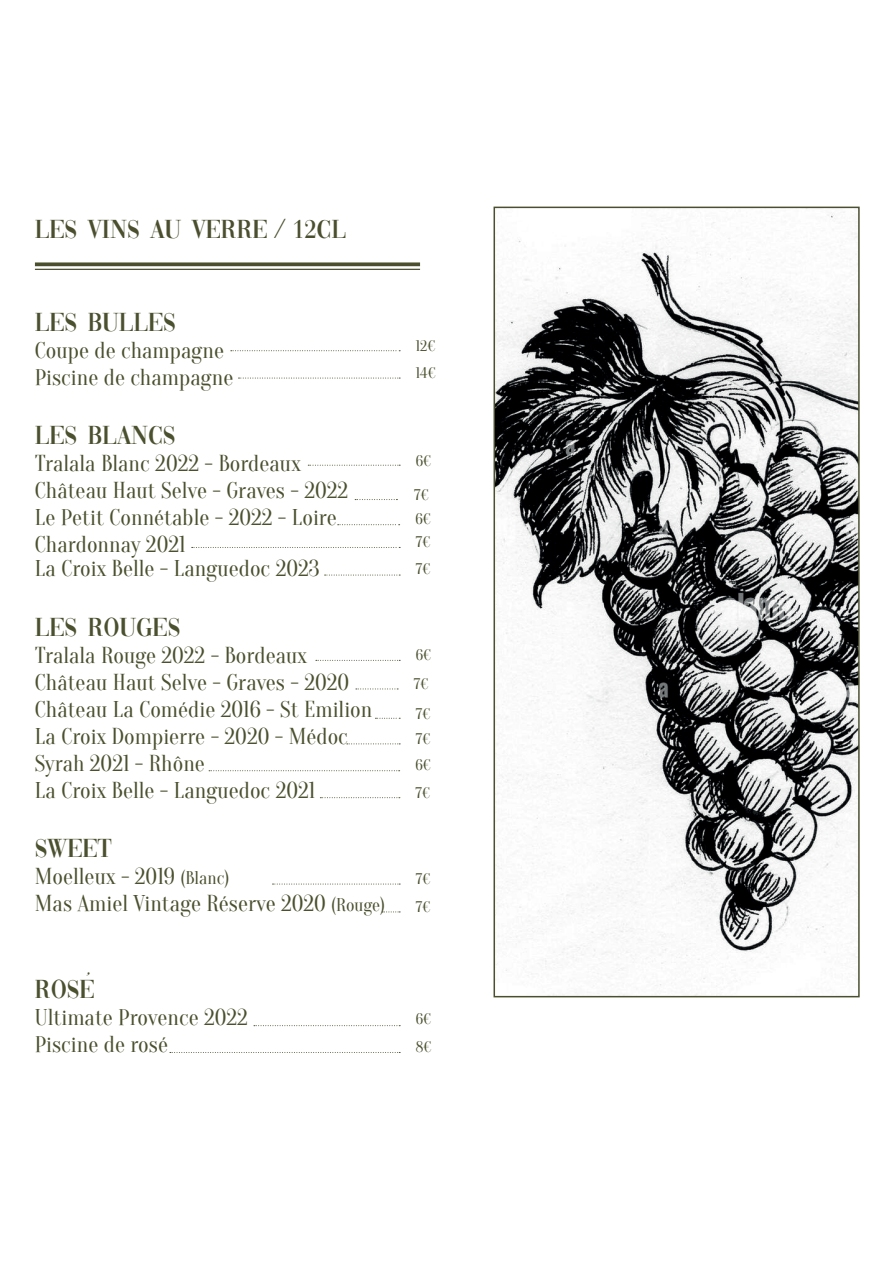
<style>
.page{position:relative;width:893px;height:1263px;background:#fff}
.page>*{position:absolute;margin:0;border:0;box-sizing:border-box;transform-origin:0 0}
.t1{font:27px "Vogue";color:#4b502e}
.t2{font:27px "Vogue";color:#4b4f2e}
.t3{font:22.5px/27px "Oranienbaum";color:#4b502e}
.t4{font:15px/28.2px "Oranienbaum";color:#4b502e}
.s1{font-family:"Oranienbaum"}
.s2{font-size:18px}
</style>
<div class="page">
<svg style="left:35px;top:262px;width:385px;height:4px;background:#606346"></svg>
<hr style="left:35px;top:269px;width:385px;height:1px;background:#4b4f2e">
<img style="left:496px;top:212px;width:361px;height:782px">
<div style="left:493px;top:207px;width:367px;height:790px;border:2px solid #4b4f2e"></div>
<svg style="left:231px;top:350px;width:169px;height:1px"></svg>
<svg style="left:238px;top:378px;width:162px;height:1px"></svg>
<svg style="left:308px;top:465px;width:92px;height:1px"></svg>
<svg style="left:192px;top:547px;width:208px;height:1px"></svg>
<svg style="left:316px;top:660px;width:84px;height:1px"></svg>
<svg style="left:375px;top:718px;width:25px;height:1px"></svg>
<svg style="left:273px;top:884px;width:127px;height:1px"></svg>
<svg style="left:382px;top:911px;width:18px;height:1px"></svg>
<svg style="left:254px;top:1025px;width:146px;height:1px"></svg>
<svg style="left:170px;top:1052px;width:230px;height:1px"></svg>
<svg style="left:325px;top:575px;width:75px;height:1px"></svg>
<svg style="left:347px;top:743px;width:53px;height:1px"></svg>
<svg style="left:338px;top:524px;width:62px;height:1px"></svg>
<svg style="left:355px;top:499px;width:42px;height:1px"></svg>
<svg style="left:356px;top:689px;width:42px;height:1px"></svg>
<svg style="left:209px;top:770px;width:191px;height:1px"></svg>
<svg style="left:320px;top:797px;width:80px;height:1px"></svg>
<p class="t2" style="left:35px;top:220px;width:313px">LES VINS AU VERRE <span class="s1">/</span> 12cl</p>
<p class="t1" style="left:35px;top:312px;width:142px">LES BULLES</p>
<p class="t3" style="left:35px;top:337px;width:200px">Coupe de champagne<br>Piscine de champagne</p>
<p class="t1" style="left:35px;top:426px;width:142px">LES BLANCS</p>
<p class="t3" style="left:35px;top:451px;width:315px">Tralala Blanc 2022 - Bordeaux<br>Château Haut Selve - Graves - 2022<br>Le Petit Connétable - 2022 - Loire<br>Chardonnay 2021</p>
<p class="t3" style="left:35px;top:556px;width:286px">La Croix Belle - Languedoc 2023</p>
<p class="t1" style="left:35px;top:617px;width:147px">LES ROUGES</p>
<p class="t3" style="left:35px;top:642px;width:339px">Tralala Rouge 2022 - Bordeaux<br>Château Haut Selve - Graves - 2020<br>Château La Comédie 2016 - St Emilion<br>La Croix Dompierre - 2020 - Médoc<br>Syrah 2021 - Rhône<br>La Croix Belle - Languedoc 2021</p>
<p class="t1" style="left:35px;top:839px;width:78px">SWEET</p>
<p class="t3" style="left:35px;top:864px;width:352px">Moelleux - 2019 <span class="s2">(Blanc)<br></span>Mas Amiel Vintage Réserve 2020 <span class="s2">(Rouge)</span></p>
<p class="t1" style="left:35px;top:979px;width:61px">ROSE</p>
<p class="t3" style="left:35px;top:1004px;width:214px">Ultimate Provence 2022<br>Piscine de rosé</p>
<p class="t4" style="left:416px;top:332px;width:21px;line-height:27px">12€<br>14€</p>
<p class="t4" style="left:416px;top:447px;width:17px">6€</p>
<p class="t4" style="left:414px;top:481px;width:16px">7€</p>
<p class="t4" style="left:415px;top:505px;width:17px">6€</p>
<p class="t4" style="left:416px;top:528px;width:16px">7€</p>
<p class="t4" style="left:416px;top:555px;width:16px">7€</p>
<p class="t4" style="left:416px;top:641px;width:17px">6€</p>
<p class="t4" style="left:414px;top:670px;width:16px">7€</p>
<p class="t4" style="left:416px;top:700px;width:16px">7€</p>
<p class="t4" style="left:416px;top:725px;width:16px">7€</p>
<p class="t4" style="left:415px;top:751px;width:17px;line-height:27.8px">6€<br>7€</p>
<p class="t4" style="left:416px;top:865px;width:16px">7€<br>7€</p>
<p class="t4" style="left:416px;top:1005px;width:17px">6€<br>8€</p>
</div>
